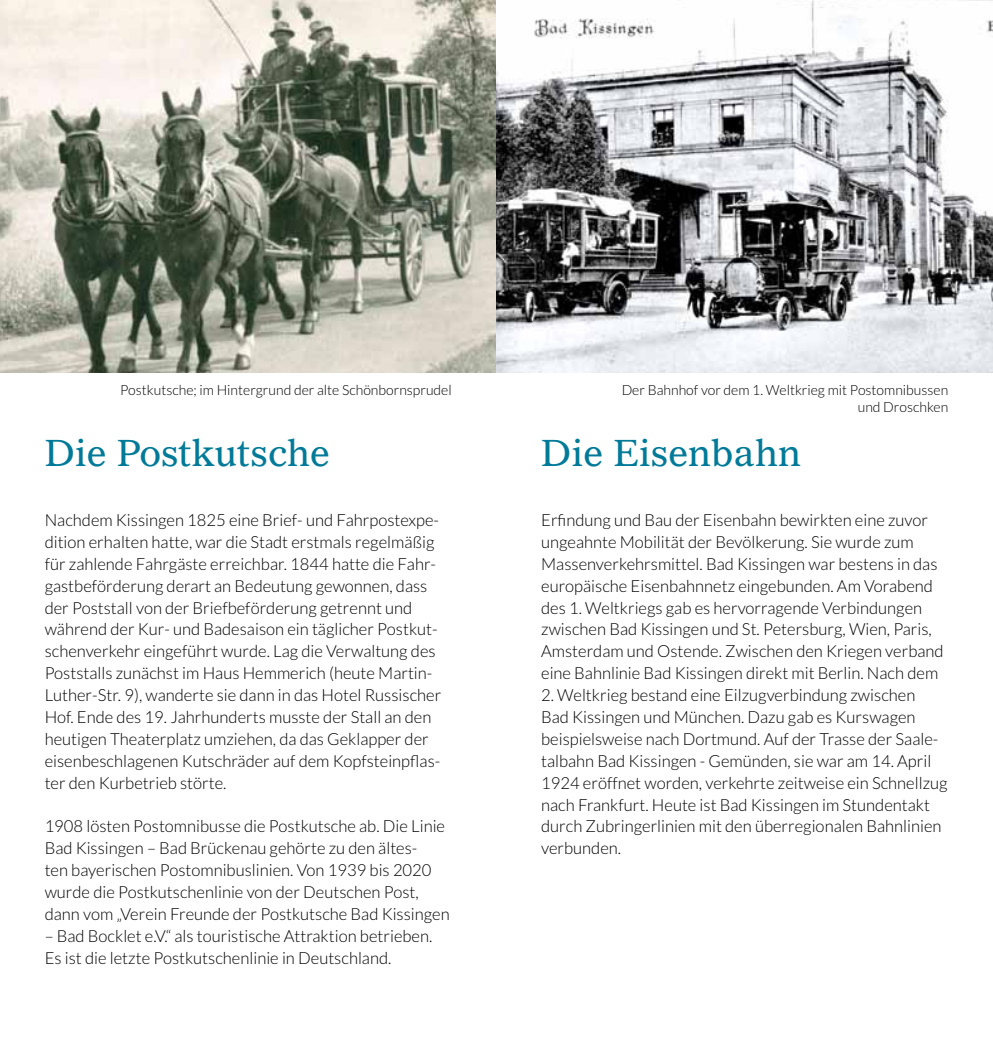
<style>
.page{position:relative;width:993px;height:1042px;background:#fff}
.page>*{position:absolute;margin:0;border:0;box-sizing:border-box;transform-origin:0 0}
.t1{font:36.75px "Gazette LT Std";color:#007a98}
.t2{font:300 16.62px/21.9px "Lato";color:#000}
.t3{font:300 14px/17.5px "Lato";color:#000;text-align:right}
</style>
<div class="page">
<img style="left:0;top:0;width:496px;height:373px">
<svg style="left:496px;top:0;width:496px;height:373px"></svg>
<p class="t3" style="left:120px;top:381px;width:333px">Postkutsche; im Hintergrund der alte Schönbornsprudel</p>
<p class="t3" style="left:621px;top:381px;width:328px">Der Bahnhof vor dem 1. Weltkrieg mit Postomnibussen und Droschken</p>
<h1 class="t1" style="left:45px;top:430px;width:287px">Die Postkutsche</h1>
<p class="t2" style="left:45px;top:509px;width:398px">Nachdem Kissingen 1825 eine Brief- und Fahrpostexpe&shy;dition erhalten hatte, war die Stadt erstmals regelmäßig für zahlende Fahrgäste erreichbar. 1844 hatte die Fahr&shy;gastbeförderung derart an Bedeutung gewonnen, dass der Poststall von der Briefbeförderung getrennt und während der Kur- und Badesaison ein täglicher Postkut-- schenverkehr eingeführt wurde. Lag die Verwaltung des Poststalls zunächst im Haus Hemmerich (heute Martin-Luther-Str. 9), wanderte sie dann in das Hotel Russischer Hof. Ende des 19. Jahrhunderts musste der Stall an den heutigen Theaterplatz umziehen, da das Geklapper der eisenbeschlagenen Kutschräder auf dem Kopfsteinpflas&shy;ter den Kurbetrieb störte.</p>
<p class="t2" style="left:45px;top:815px;width:406px">1908 lösten Postomnibusse die Postkutsche ab. Die Linie Bad Kissingen – Bad Brückenau gehörte zu den ältes-<br>ten bayerischen Postomnibuslinien. Von 1939 bis 2020 wurde die Postkutschenlinie von der Deutschen Post, dann vom „Verein Freunde der Postkutsche Bad Kissingen</p>
<p class="t2" style="left:45px;top:925px;width:389px">– Bad Bocklet e.V.“ als touristische Attraktion betrieben.<br>Es ist die letzte Postkutschenlinie in Deutschland.</p>
<h1 class="t1" style="left:541px;top:430px;width:261px">Die Eisenbahn</h1>
<p class="t2" style="left:541px;top:509px;width:404px">Erfindung und Bau der Eisenbahn bewirkten eine zuvor ungeahnte Mobilität der Bevölkerung. Sie wurde zum Massenverkehrsmittel. Bad Kissingen war bestens in das europäische Eisenbahnnetz eingebunden. Am Vorabend des 1. Weltkriegs gab es hervorragende Verbindungen zwischen Bad Kissingen und St. Petersburg, Wien, Paris, Amsterdam und Ostende. Zwischen den Kriegen verband eine Bahnlinie Bad Kissingen direkt mit Berlin. Nach dem</p>
<p class="t2" style="left:541px;top:684px;width:408px">2. Weltkrieg bestand eine Eilzugverbindung zwischen<br>Bad Kissingen und München. Dazu gab es Kurswagen beispielsweise nach Dortmund. Auf der Trasse der Saale&shy;talbahn Bad Kissingen - Gemünden, sie war am 14. April 1924 eröffnet worden, verkehrte zeitweise ein Schnellzug nach Frankfurt. Heute ist Bad Kissingen im Stundentakt durch Zubringerlinien mit den überregionalen Bahnlinien verbunden.</p>
</div>
